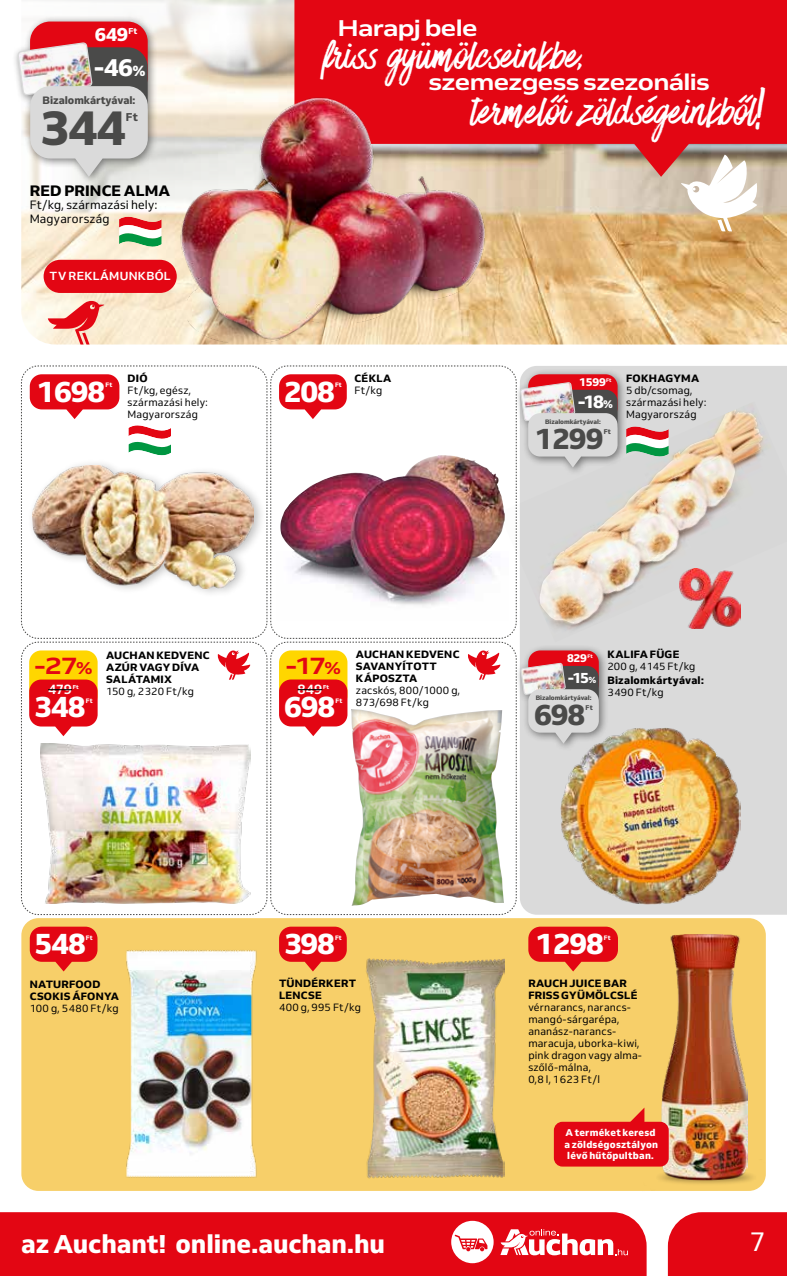
<style>
.page{position:relative;width:787px;height:1276px;background:#fff}
.page>*{position:absolute;margin:0;border:0;box-sizing:border-box;transform-origin:0 0}
.t1{font:800 48.75px "Venn";color:#4a4a49}
.t2{font:48px/56.1px "Have Heart One MA";letter-spacing:.01em;color:#fff}
.t3{font:800 29.25px "Venn";letter-spacing:-.045em;color:#fff}
.t4{font:800 29.25px "Venn";letter-spacing:-.045em;color:#4a4a49}
.t5{font:27px "Venn";color:#fff}
.t6{font:800 25.5px "Venn";color:#fff}
.t7{font:800 24.3px "Venn";color:#fff}
.t8{font:700 23.7px "Venn Semi Ex";color:#e30613}
.t9{font:700 22.5px "Venn Semi Ex";letter-spacing:-.03em;color:#fff}
.t10{font:800 18.75px "Venn";color:#fff}
.t11{font:800 18px "Venn";color:#fff}
.t12{font:800 15px "Venn";letter-spacing:.01em;color:#000}
.t13{font:800 14.7px "Venn";color:#fff}
.t14{font:700 13.5px "Venn";letter-spacing:-.01em;color:#fff}
.t15{font:12px/13.5px "Venn";letter-spacing:.01em;color:#000}
.t16{font:700 11.55px "Venn";letter-spacing:.03em;color:#fff}
.t17{font:800 11.25px "Venn";letter-spacing:-.035em;color:#fff}
.t18{font:800 11.25px "Venn";color:#4a4a49}
.t19{font:800 10.65px "Venn";color:#4a4a49}
.t20{font:10.5px/12px "Venn";letter-spacing:.015em;color:#000}
.t21{font:800 10.5px/12px "Venn";letter-spacing:.025em;color:#000}
.t22{font:800 9.75px/11.2px "Venn";letter-spacing:.025em;color:#fff}
.t23{font:800 8.4px "Venn";color:#fff}
.t24{font:800 6.75px "Venn";color:#4a4a49}
.t25{font:800 6.3px "Venn";color:#4a4a49}
.t26{font:800 6.3px "Venn";letter-spacing:.015em;color:#fff}
.t27{font:800 5.7px "Venn";color:#fff}
.t28{font:800 5.1px "Venn";color:#fff}
.s1{font-size:15px}
.s2{font-size:11.25px}
.s3{font-size:17.4px}
.s4{font-size:9px}
</style>
<div class="page">
<div style="left:668px;top:1212px;width:119px;height:64px;background:#e30613"></div>
<div style="left:0;top:1212px;width:646px;height:64px;background:#e30613"></div>
<div style="left:21px;top:918px;width:744px;height:273px;background:#f7cf69;border-radius:17px"></div>
<img style="left:21px;top:0;width:766px;height:344px">
<svg style="left:500px;top:1229px;width:128px;height:26px"></svg>
<svg style="left:451px;top:1220px;width:42px;height:43px"></svg>
<div style="left:617px;top:366px;width:170px;height:548px;background:#dadada"></div>
<img style="left:617px;top:727px;width:123px;height:178px">
<img style="left:366px;top:958px;width:138px;height:221px">
<img style="left:126px;top:950px;width:131px;height:228px">
<img style="left:642px;top:1159px;width:124px;height:32px">
<img style="left:661px;top:934px;width:86px;height:247px">
<svg style="left:294px;top:0;width:493px;height:177px;background:#df151f"></svg>
<img style="left:145px;top:87px;width:386px;height:257px">
<div style="left:617px;top:401px;width:170px;height:241px;background:#dadada"></div>
<img style="left:617px;top:409px;width:145px;height:215px">
<svg style="left:279px;top:926px;width:68px;height:45px"></svg>
<div style="left:12px;top:15px;width:146px;height:171px;background:#000;opacity:.5"></div>
<div style="left:30px;top:22px;width:118px;height:75px;background:#e30613;border-radius:20px"></div>
<svg style="left:18px;top:43px;width:130px;height:134px;background:#cac1c0"></svg>
<svg style="left:30px;top:926px;width:67px;height:45px"></svg>
<svg style="left:528px;top:926px;width:90px;height:45px"></svg>
<div style="left:514px;top:368px;width:114px;height:108px;background:#000;opacity:.5"></div>
<svg style="left:681px;top:154px;width:76px;height:77px"></svg>
<div style="left:44px;top:260px;width:133px;height:33px;background:#e30613;border-radius:17px"></div>
<svg style="left:48px;top:301px;width:56px;height:43px;background:#f19990"></svg>
<svg style="left:631px;top:1108px;width:13px;height:13px"></svg>
<div style="left:554px;top:1121px;width:114px;height:45px;background:#e30613;border-radius:9px"></div>
<img style="left:679px;top:568px;width:61px;height:60px">
<svg style="left:119px;top:217px;width:43px;height:32px"></svg>
<img style="left:21px;top:366px;width:596px;height:549px">
<svg style="left:626px;top:426px;width:42px;height:32px"></svg>
<h3 class="t10" style="left:95px;top:23px;width:35px">649</h3>
<p class="t23" style="left:129px;top:25px;width:10px">Ft</p>
<h3 class="t7" style="left:94px;top:52px;width:53px">-46<span class="s1">%</span></h3>
<p class="t19" style="left:43px;top:94px;width:94px">Bizalomkártyával:</p>
<h1 class="t1" style="left:40px;top:97px;width:88px">344</h1>
<p class="t18" style="left:126px;top:110px;width:14px">Ft</p>
<h3 class="t12" style="left:30px;top:181px;width:142px">RED PRINCE ALMA</h3>
<p class="t15" style="left:30px;top:198px;width:129px">Ft/kg, származási hely:<br>Magyarország</p>
<p class="t16" style="left:50px;top:269px;width:123px">TV REKLÁMUNKBÓL</p>
<h3 class="t3" style="left:37px;top:373px;width:70px">1 698</h3>
<p class="t26" style="left:105px;top:381px;width:8px">Ft</p>
<p class="t21" style="left:128px;top:372px;width:21px">DIÓ</p>
<p class="t20" style="left:128px;top:384px;width:82px">Ft/kg, egész, származási hely:<br>Magyarország</p>
<h3 class="t9" style="left:338px;top:14px;width:141px">Harapj bele</h3>
<h2 class="t2" style="left:470px;top:29px;width:295px;text-indent:-148px">friss gyümölcseinkbe,<br>termelői zöldségeinkből!</h2>
<h3 class="t9" style="left:428px;top:68px;width:283px">szemezgess szezonális</h3>
<h3 class="t3" style="left:284px;top:373px;width:53px">208</h3>
<p class="t26" style="left:335px;top:381px;width:8px">Ft</p>
<p class="t21" style="left:354px;top:372px;width:38px">CÉKLA</p>
<p class="t20" style="left:354px;top:384px;width:29px">Ft/kg</p>
<p class="t17" style="left:579px;top:375px;width:28px">1 599</p>
<p class="t28" style="left:606px;top:376px;width:7px">Ft</p>
<h3 class="t11" style="left:578px;top:390px;width:37px">-18<span class="s2">%</span></h3>
<p class="t25" style="left:545px;top:418px;width:57px">Bizalomkártyával:</p>
<h3 class="t4" style="left:535px;top:420px;width:70px">1 299</h3>
<p class="t24" style="left:603px;top:427px;width:9px">Ft</p>
<p class="t21" style="left:626px;top:372px;width:74px">FOKHAGYMA</p>
<p class="t20" style="left:626px;top:384px;width:82px">5 db/csomag, származási hely:<br>Magyarország</p>
<h3 class="t8" style="left:34px;top:650px;width:60px">-27<span class="s3">%</span></h3>
<p class="t14" style="left:48px;top:680px;width:25px">479</p>
<p class="t27" style="left:73px;top:683px;width:7px">Ft</p>
<h3 class="t3" style="left:34px;top:688px;width:53px">348</h3>
<p class="t26" style="left:86px;top:696px;width:8px">Ft</p>
<p class="t21" style="left:106px;top:648px;width:105px">AUCHAN KEDVENC<br>AZÚR VAGY DÍVA<br>SALÁTAMIX</p>
<p class="t20" style="left:106px;top:685px;width:89px">150 g, 2 320 Ft/kg</p>
<h3 class="t8" style="left:286px;top:650px;width:57px">-17<span class="s3">%</span></h3>
<p class="t14" style="left:297px;top:680px;width:26px">849</p>
<p class="t27" style="left:323px;top:683px;width:7px">Ft</p>
<h3 class="t3" style="left:284px;top:688px;width:53px">698</h3>
<p class="t26" style="left:335px;top:696px;width:8px">Ft</p>
<p class="t21" style="left:356px;top:648px;width:105px">AUCHAN KEDVENC<br>SAVANYÍTOTT<br>KÁPOSZTA</p>
<p class="t20" style="left:356px;top:684px;width:106px">zacskós, 800/1000 g,<br>873/698 Ft/kg</p>
<p class="t17" style="left:567px;top:651px;width:21px">829</p>
<p class="t28" style="left:587px;top:653px;width:7px">Ft</p>
<h3 class="t13" style="left:567px;top:668px;width:30px">-15<span class="s4">%</span></h3>
<p class="t25" style="left:535px;top:694px;width:57px">Bizalomkártyával:</p>
<h3 class="t4" style="left:534px;top:696px;width:53px">698</h3>
<p class="t24" style="left:585px;top:703px;width:9px">Ft</p>
<p class="t21" style="left:607px;top:648px;width:74px">KALIFA FÜGE</p>
<p class="t20" style="left:607px;top:660px;width:90px">200 g, 4 145 Ft/kg</p>
<p class="t21" style="left:607px;top:674px;width:98px">Bizalomkártyával:</p>
<p class="t20" style="left:607px;top:686px;width:58px">3 490 Ft/kg</p>
<h3 class="t3" style="left:34px;top:925px;width:53px">548</h3>
<p class="t26" style="left:86px;top:933px;width:8px">Ft</p>
<p class="t21" style="left:30px;top:977px;width:91px">NATURFOOD<br>CSOKIS ÁFONYA</p>
<p class="t20" style="left:30px;top:1001px;width:90px">100 g, 5 480 Ft/kg</p>
<h3 class="t3" style="left:284px;top:925px;width:53px">398</h3>
<p class="t26" style="left:335px;top:933px;width:8px">Ft</p>
<p class="t21" style="left:279px;top:977px;width:78px">TÜNDÉRKERT<br>LENCSE</p>
<p class="t20" style="left:279px;top:1001px;width:83px">400 g, 995 Ft/kg</p>
<h3 class="t3" style="left:535px;top:925px;width:70px">1 298</h3>
<p class="t26" style="left:604px;top:933px;width:8px">Ft</p>
<p class="t21" style="left:528px;top:977px;width:111px">RAUCH JUICE BAR<br>FRISS GYÜMÖLCSLÉ</p>
<p class="t20" style="left:528px;top:1001px;width:115px">vérnarancs, narancs&shy;mangó-sárgarépa, ananász-narancs&shy;maracuja, uborka-kiwi, pink dragon vagy alma&shy;szőlő-málna,<br>0,8 l, 1 623 Ft/l</p>
<p class="t22" style="left:564px;top:1127px;width:95px">A terméket keresd a zöldségosztályon lévő hűtőpultban.</p>
<h3 class="t6" style="left:21px;top:1228px;width:365px">az Auchant! online.auchan.hu</h3>
<h3 class="t5" style="left:749px;top:1225px;width:18px">7</h3>
</div>
